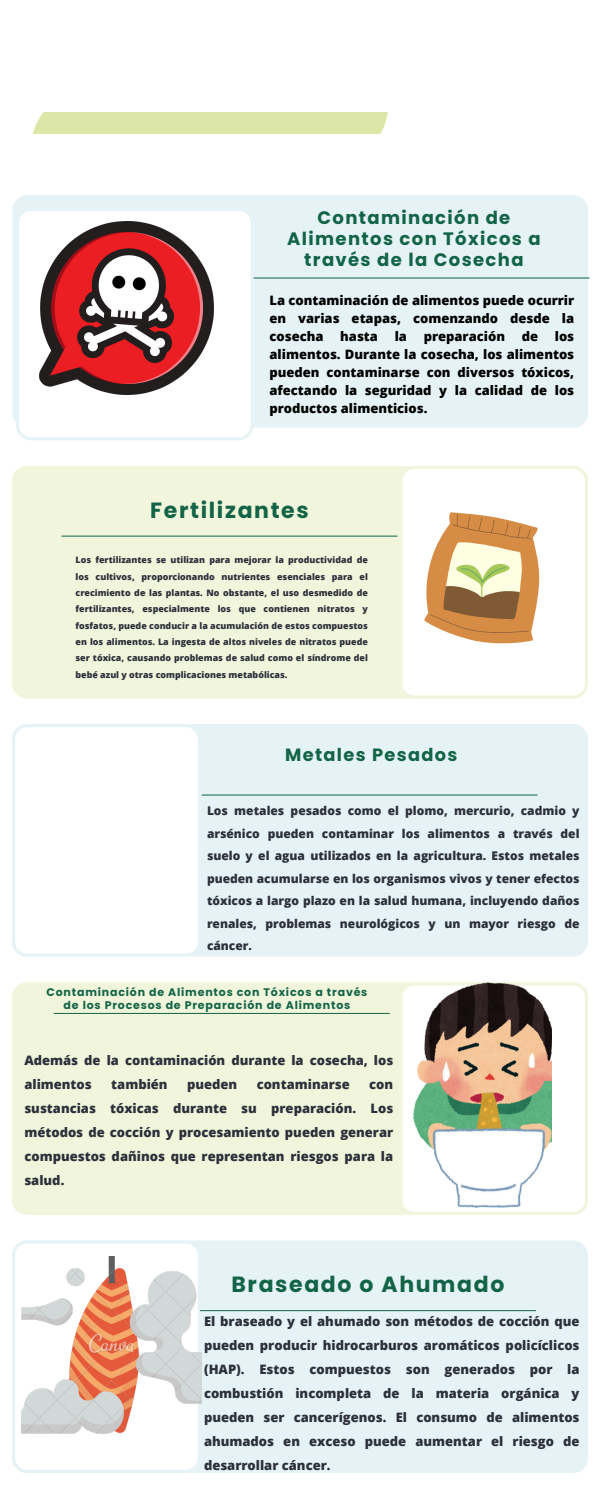
<style>
.page{position:relative;width:600px;height:1500px;background:#fff}
.page>*{position:absolute;margin:0;border:0;box-sizing:border-box;transform-origin:0 0}
.t1{font:700 22px "Poppins";letter-spacing:.075em;color:#136447}
.t2{font:700 18px/21px "Poppins";letter-spacing:.075em;color:#136447;text-align:center}
.t3{font:700 17.7px "Poppins";letter-spacing:.075em;color:#136447}
.t4{font:800 13px/24px "Open Sans";color:#2d2f3b;text-align:justify}
.t5{font:800 13px/18px "Open Sans";color:#000;text-align:justify}
.t6{font:800 12px/22.5px "Open Sans";color:#2d2f3b;text-align:justify}
.t7{font:700 11px/12.8px "Poppins";letter-spacing:.075em;color:#136447;text-align:center}
.t8{font:800 8.9px/16.3px "Open Sans";color:#2d2f3b;text-align:justify}
</style>
<div class="page">
<div style="left:33px;top:112px;width:355px;height:21px;background:#dce7a7"></div>
<div style="left:12px;top:195px;width:576px;height:233px;background:#e5f2f6"></div>
<svg style="left:16px;top:208px;width:238px;height:232px"></svg>
<hr style="left:254px;top:278px;width:335px;height:1px;background:#136447">
<div style="left:12px;top:466px;width:387px;height:232px;background:#f0f5db"></div>
<svg style="left:399px;top:466px;width:189px;height:232px"></svg>
<hr style="left:62px;top:536px;width:335px;height:1px;background:#136447">
<div style="left:201px;top:724px;width:387px;height:233px;background:#e5f2f6"></div>
<svg style="left:12px;top:724px;width:189px;height:233px"></svg>
<hr style="left:202px;top:795px;width:335px;height:1px;background:#136447">
<div style="left:201px;top:1241px;width:387px;height:232px;background:#e5f2f6"></div>
<svg style="left:12px;top:1241px;width:189px;height:232px"></svg>
<hr style="left:200px;top:1310px;width:336px;height:1px;background:#136447">
<div style="left:12px;top:982px;width:387px;height:233px;background:#f0f5db"></div>
<svg style="left:399px;top:982px;width:189px;height:233px"></svg>
<hr style="left:54px;top:1013px;width:335px;height:1px;background:#136447">
<img style="left:39px;top:221px;width:174px;height:173px">
<svg style="left:424px;top:512px;width:116px;height:131px"></svg>
<img style="left:414px;top:982px;width:138px;height:225px">
<img style="left:22px;top:1256px;width:180px;height:177px">
<p class="t2" style="left:287px;top:207px;width:255px">Contaminación de<br>Alimentos con Tóxicos a través de la Cosecha</p>
<p class="t5" style="left:269px;top:291px;width:306px">La contaminación de alimentos puede ocurrir en varias etapas, comenzando desde la cosecha</p>
<p class="t5" style="left:340px;top:327px;width:39px">hasta</p>
<p class="t5" style="left:395px;top:327px;width:14px">la</p>
<p class="t5" style="left:424px;top:327px;width:83px">preparación</p>
<p class="t5" style="left:522px;top:327px;width:18px">de</p>
<p class="t5" style="left:269px;top:327px;width:306px;text-indent:285px">los alimentos. Durante la cosecha, los alimentos pueden contaminarse con diversos tóxicos, afectando la seguridad y la calidad de los productos alimenticios.</p>
<h1 class="t1" style="left:150px;top:494px;width:160px">Fertilizantes</h1>
<h3 class="t8" style="left:76px;top:552px;width:294px">Los fertilizantes se utilizan para mejorar la productividad de los cultivos, proporcionando nutrientes esenciales para el crecimiento de las plantas. No obstante, el uso desmedido de fertilizantes, especialmente los que contienen nitratos y fosfatos, puede conducir a la acumulación de estos compuestos en los alimentos. La ingesta de altos niveles de nitratos puede ser tóxica, causando problemas de salud como el síndrome del bebé azul y otras complicaciones metabólicas.</h3>
<p class="t3" style="left:285px;top:743px;width:174px">Metales Pesados</p>
<h4 class="t6" style="left:207px;top:799px;width:374px">Los metales pesados como el plomo, mercurio, cadmio y arsénico pueden contaminar los alimentos a través del suelo y el agua utilizados en la agricultura. Estos metales pueden acumularse en los organismos vivos y tener efectos tóxicos a largo plazo en la salud humana, incluyendo daños renales, problemas neurológicos y un mayor riesgo de cáncer.</h4>
<h2 class="t7" style="left:47px;top:986px;width:322px">Contaminación de Alimentos con Tóxicos a través de los Procesos de Preparación de Alimentos</h2>
<h3 class="t4" style="left:24px;top:1048px;width:370px">Además de la contaminación durante la cosecha, los alimentos</h3>
<h3 class="t4" style="left:111px;top:1072px;width:58px">también</h3>
<h3 class="t4" style="left:187px;top:1072px;width:52px">pueden</h3>
<h3 class="t4" style="left:257px;top:1072px;width:95px">contaminarse</h3>
<h3 class="t4" style="left:24px;top:1072px;width:370px;text-indent:345px">con sustancias tóxicas durante su preparación. Los métodos de cocción y procesamiento pueden generar compuestos dañinos que representan riesgos para la salud.</h3>
<p class="t1" style="left:231px;top:1269px;width:274px">Braseado o Ahumado</p>
<p class="t4" style="left:204px;top:1309px;width:377px">El braseado y el ahumado son métodos de cocción que pueden producir hidrocarburos aromáticos policíclicos (HAP). Estos compuestos son generados por la combustión incompleta de la materia orgánica y pueden ser cancerígenos. El consumo de alimentos ahumados en exceso puede aumentar el riesgo de desarrollar cáncer.</p>
</div>
